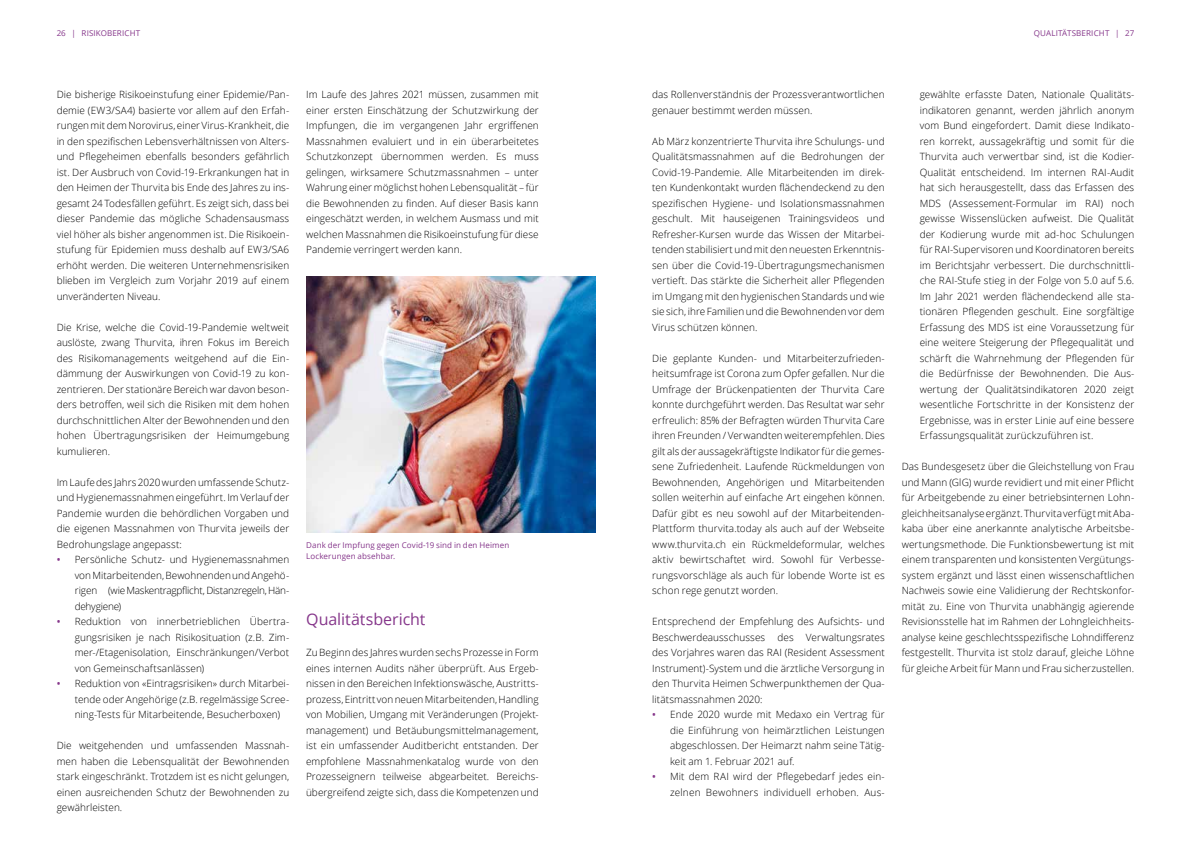
<style>
.page{position:relative;width:1191px;height:842px;background:#fff}
.page>*{position:absolute;margin:0;border:0;box-sizing:border-box;transform-origin:0 0}
.t1{font:16px "Open Sans";letter-spacing:-.005em;color:#86378b}
.t2{font:300 10px/15.5px "Open Sans";letter-spacing:.005em;color:#000;text-align:justify}
.t3{font:8px/11px "Open Sans";letter-spacing:.015em;color:#86378b}
.s1{font-weight:600;color:#86378b}
</style>
<div class="page">
<img style="left:306px;top:276px;width:289px;height:256px">
<p class="t3" style="left:57px;top:27px;width:85px">26 | RISIKOBERICHT</p>
<p class="t3" style="left:1033px;top:27px;width:102px">QUALITÄTSBERICHT | 27</p>
<p class="t2" style="left:57px;top:86px;width:234px">Die bisherige Risikoeinstufung einer Epidemie/Pan&shy;demie (EW3/SA4) basierte vor allem auf den Erfah&shy;rungen mit dem Norovirus, einer Virus-Krankheit, die in den spezifischen Lebensverhältnissen von Alters&shy;und Pflegeheimen ebenfalls besonders gefährlich ist. Der Ausbruch von Covid-19-Erkrankungen hat in den Heimen der Thurvita bis Ende des Jahres zu ins&shy;gesamt 24 Todesfällen geführt. Es zeigt sich, dass bei dieser Pandemie das mögliche Schadensausmass viel höher als bisher angenommen ist. Die Risikoein&shy;stufung für Epidemien muss deshalb auf EW3/SA6 erhöht werden. Die weiteren Unternehmensrisiken blieben im Vergleich zum Vorjahr 2019 auf einem unveränderten Niveau.</p>
<p class="t2" style="left:57px;top:319px;width:234px">Die Krise, welche die Covid-19-Pandemie weltweit auslöste, zwang Thurvita, ihren Fokus im Bereich des Risikomanagements weitgehend auf die Ein&shy;dämmung der Auswirkungen von Covid-19 zu kon&shy;zentrieren. Der stationäre Bereich war davon beson&shy;ders betroffen, weil sich die Risiken mit dem hohen durchschnittlichen Alter der Bewohnenden und den hohen Übertragungsrisiken der Heimumgebung kumulieren.</p>
<p class="t2" style="left:57px;top:474px;width:234px">Im Laufe des Jahrs 2020 wurden umfassende Schutz&shy;und Hygienemassnahmen eingeführt. Im Verlauf der Pandemie wurden die behördlichen Vorgaben und die eigenen Massnahmen von Thurvita jeweils der Bedrohungslage angepasst:</p>
<p class="t2" style="left:75px;top:551px;width:216px;text-indent:-18px"><span class="s1">•</span> Persönliche Schutz- und Hygienemassnahmen von Mitarbeitenden, Bewohnenden und Angehö&shy;rigen (wie Maskentragpflicht, Distanzregeln, Hän&shy;dehygiene)</p>
<p class="t2" style="left:75px;top:613px;width:216px;text-indent:-18px"><span class="s1">•</span> Reduktion von innerbetrieblichen Übertra&shy;gungsrisiken je nach Risikosituation (z.B. Zim&shy;mer-/Etagenisolation, Einschränkungen/Verbot von Gemeinschaftsanlässen)</p>
<p class="t2" style="left:75px;top:675px;width:216px;text-indent:-18px"><span class="s1">•</span> Reduktion von «Eintragsrisiken» durch Mitarbei&shy;tende oder Angehörige (z.B. regelmässige Scree&shy;ning-Tests für Mitarbeitende, Besucherboxen)</p>
<p class="t2" style="left:57px;top:737px;width:234px">Die weitgehenden und umfassenden Massnah&shy;men haben die Lebensqualität der Bewohnenden stark eingeschränkt. Trotzdem ist es nicht gelungen, einen ausreichenden Schutz der Bewohnenden zu gewährleisten.</p>
<p class="t2" style="left:306px;top:86px;width:234px">Im Laufe des Jahres 2021 müssen, zusammen mit einer ersten Einschätzung der Schutzwirkung der Impfungen, die im vergangenen Jahr ergriffenen Massnahmen evaluiert und in ein überarbeitetes Schutzkonzept übernommen werden. Es muss gelingen, wirksamere Schutzmassnahmen – unter Wahrung einer möglichst hohen Lebensqualität – für die Bewohnenden zu finden. Auf dieser Basis kann eingeschätzt werden, in welchem Ausmass und mit welchen Massnahmen die Risikoeinstufung für diese Pandemie verringert werden kann.</p>
<p class="t3" style="left:306px;top:539px;width:204px">Dank der Impfung gegen Covid-19 sind in den Heimen<br>Lockerungen absehbar.</p>
<h1 class="t1" style="left:306px;top:608px;width:121px">Qualitätsbericht</h1>
<p class="t2" style="left:306px;top:644px;width:234px">Zu Beginn des Jahres wurden sechs Prozesse in Form eines internen Audits näher überprüft. Aus Ergeb&shy;nissen in den Bereichen Infektionswäsche, Austritts&shy;prozess, Eintritt von neuen Mitarbeitenden, Handling von Mobilien, Umgang mit Veränderungen (Projekt&shy;management) und Betäubungsmittelmanagement, ist ein umfassender Auditbericht entstanden. Der empfohlene Massnahmenkatalog wurde von den Prozesseignern teilweise abgearbeitet. Bereichs&shy;übergreifend zeigte sich, dass die Kompetenzen und</p>
<p class="t2" style="left:652px;top:86px;width:234px">das Rollenverständnis der Prozessverantwortlichen genauer bestimmt werden müssen.</p>
<p class="t2" style="left:652px;top:133px;width:234px">Ab März konzentrierte Thurvita ihre Schulungs- und Qualitätsmassnahmen auf die Bedrohungen der Covid-19-Pandemie. Alle Mitarbeitenden im direk&shy;ten Kundenkontakt wurden flächendeckend zu den spezifischen Hygiene- und Isolationsmassnahmen geschult. Mit hauseigenen Trainingsvideos und Refresher-Kursen wurde das Wissen der Mitarbei&shy;tenden stabilisiert und mit den neuesten Erkenntnis&shy;sen über die Covid-19-Übertragungsmechanismen vertieft. Das stärkte die Sicherheit aller Pflegenden im Umgang mit den hygienischen Standards und wie sie sich, ihre Familien und die Bewohnenden vor dem Virus schützen können.</p>
<p class="t2" style="left:652px;top:350px;width:234px">Die geplante Kunden- und Mitarbeiterzufrieden&shy;heitsumfrage ist Corona zum Opfer gefallen. Nur die Umfrage der Brückenpatienten der Thurvita Care konnte durchgeführt werden. Das Resultat war sehr erfreulich: 85% der Befragten würden Thurvita Care ihren Freunden / Verwandten weiterempfehlen. Dies gilt als der aussagekräftigste Indikator für die gemes&shy;sene Zufriedenheit. Laufende Rückmeldungen von Bewohnenden, Angehörigen und Mitarbeitenden sollen weiterhin auf einfache Art eingehen können.<br>Dafür gibt es neu sowohl auf der Mitarbeitenden-Plattform thurvita.today als auch auf der Webseite www.thurvita.ch ein Rückmeldeformular, welches aktiv bewirtschaftet wird. Sowohl für Verbesse&shy;rungsvorschläge als auch für lobende Worte ist es schon rege genutzt worden.</p>
<p class="t2" style="left:652px;top:613px;width:234px">Entsprechend der Empfehlung des Aufsichts- und Beschwerdeausschusses des Verwaltungsrates des Vorjahres waren das RAI (Resident Assessment Instrument)-System und die ärztliche Versorgung in den Thurvita Heimen Schwerpunkthemen der Qua&shy;litätsmassnahmen 2020:</p>
<p class="t2" style="left:670px;top:706px;width:216px;text-indent:-18px"><span class="s1">•</span> Ende 2020 wurde mit Medaxo ein Vertrag für die Einführung von heimärztlichen Leistungen abgeschlossen. Der Heimarzt nahm seine Tätig&shy;keit am 1. Februar 2021 auf.</p>
<p class="t2" style="left:652px;top:768px;width:234px;text-align:right"><span class="s1">•</span> Mit dem RAI wird der Pflegebedarf jedes ein&shy;zelnen Bewohners individuell erhoben. Aus-</p>
<p class="t2" style="left:919px;top:86px;width:216px">gewählte erfasste Daten, Nationale Qualitäts&shy;indikatoren genannt, werden jährlich anonym vom Bund eingefordert. Damit diese Indikato&shy;ren korrekt, aussagekräftig und somit für die Thurvita auch verwertbar sind, ist die Kodier-Qualität entscheidend. Im internen RAI-Audit hat sich herausgestellt, dass das Erfassen des MDS (Assessement-Formular im RAI) noch gewisse Wissenslücken aufweist. Die Qualität der Kodierung wurde mit ad-hoc Schulungen für RAI-Supervisoren und Koordinatoren bereits im Berichtsjahr verbessert. Die durchschnittli&shy;che RAI-Stufe stieg in der Folge von 5.0 auf 5.6.<br>Im Jahr 2021 werden flächendeckend alle sta&shy;tionären Pflegenden geschult. Eine sorgfältige Erfassung des MDS ist eine Voraussetzung für eine weitere Steigerung der Pflegequalität und schärft die Wahrnehmung der Pflegenden für die Bedürfnisse der Bewohnenden. Die Aus&shy;wertung der Qualitätsindikatoren 2020 zeigt wesentliche Fortschritte in der Konsistenz der Ergebnisse, was in erster Linie auf eine bessere Erfassungsqualität zurückzuführen ist.</p>
<p class="t2" style="left:901px;top:458px;width:234px">Das Bundesgesetz über die Gleichstellung von Frau und Mann (GlG) wurde revidiert und mit einer Pflicht für Arbeitgebende zu einer betriebsinternen Lohn&shy;gleichheitsanalyse ergänzt. Thurvita verfügt mit Aba&shy;kaba über eine anerkannte analytische Arbeitsbe&shy;wertungsmethode. Die Funktionsbewertung ist mit einem transparenten und konsistenten Vergütungs&shy;system ergänzt und lässt einen wissenschaftlichen Nachweis sowie eine Validierung der Rechtskonfor&shy;mität zu. Eine von Thurvita unabhängig agierende Revisionsstelle hat im Rahmen der Lohngleichheits&shy;analyse keine geschlechtsspezifische Lohndifferenz festgestellt. Thurvita ist stolz darauf, gleiche Löhne für gleiche Arbeit für Mann und Frau sicherzustellen.</p>
</div>
